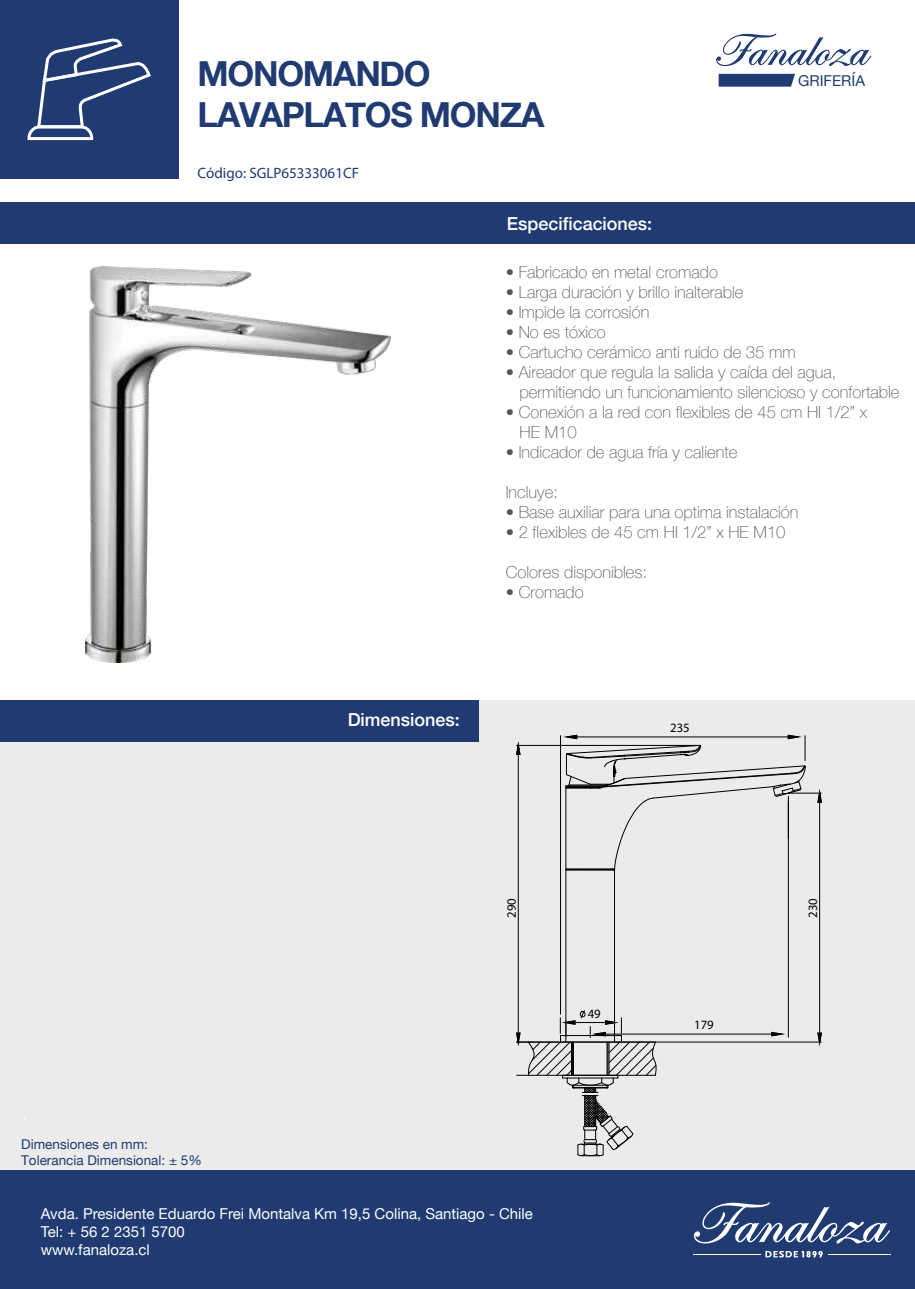
<style>
.page{position:relative;width:915px;height:1289px;background:#fff}
.page>*{position:absolute;margin:0;border:0;box-sizing:border-box;transform-origin:0 0}
.t1{font:700 34.5px/41.4px "Helvetica Neue";letter-spacing:-.035em;color:#1f3b71}
.t2{font:500 18px "Helvetica Neue";color:#fff}
.t3{font:100 16.65px/20px "Helvetica Neue";color:#575756}
.t4{font:15px/18px "Helvetica Neue";color:#fff}
.t5{font:15px "Open Sans";color:#1f3b71}
.t6{font:15px "Helvetica Neue";color:#1f3b71}
.t7{font:13.5px/16.2px "Helvetica Neue";color:#1f3b71}
.t8{font:12.75px "Myriad Pro";color:#000}
</style>
<div class="page">
<div style="left:0;top:700px;width:915px;height:470px;background:#ebebeb"></div>
<div style="left:0;top:202px;width:915px;height:41px;background:#1f3b71"></div>
<div style="left:0;top:700px;width:478px;height:41px;background:#1f3b71"></div>
<div style="left:0;top:1170px;width:915px;height:118px;background:#1f3b71"></div>
<svg style="left:694px;top:1202px;width:196px;height:42px"></svg>
<hr style="left:693px;top:1254px;width:67px;height:1px;background:#fff">
<hr style="left:828px;top:1254px;width:63px;height:1px;background:#fff">
<svg style="left:765px;top:1250px;width:58px;height:7px"></svg>
<svg style="left:716px;top:33px;width:155px;height:34px"></svg>
<div style="left:0;top:0;width:178px;height:178px;background:#1f3b71"></div>
<svg style="left:27px;top:38px;width:124px;height:103px"></svg>
<svg style="left:719px;top:74px;width:76px;height:13px"></svg>
<img style="left:86px;top:266px;width:304px;height:397px">
<hr style="left:560px;top:735px;width:1px;height:279px;background:#000">
<hr style="left:788px;top:796px;width:1px;height:241px;background:#000">
<hr style="left:788px;top:792px;width:33px;height:1px;background:#000">
<hr style="left:625px;top:1041px;width:196px;height:1px;background:#000">
<hr style="left:819px;top:802px;width:1px;height:231px;background:#000">
<svg style="left:816px;top:789px;width:6px;height:14px"></svg>
<svg style="left:816px;top:1031px;width:6px;height:16px"></svg>
<hr style="left:517px;top:745px;width:183px;height:1px;background:#000">
<hr style="left:518px;top:754px;width:1px;height:279px;background:#000">
<svg style="left:516px;top:741px;width:6px;height:15px"></svg>
<hr style="left:565px;top:870px;width:1px;height:172px;background:#000">
<hr style="left:614px;top:870px;width:1px;height:172px;background:#000">
<svg style="left:559px;top:734px;width:248px;height:137px"></svg>
<hr style="left:788px;top:801px;width:1px;height:37px;background:#000">
<hr style="left:605px;top:1033px;width:167px;height:1px;background:#000">
<svg style="left:770px;top:1030px;width:19px;height:7px"></svg>
<svg style="left:516px;top:1009px;width:141px;height:147px"></svg>
<div style="left:560px;top:1035px;width:62px;height:6px;border:1px solid #000"></div>
<h1 class="t1" style="left:198px;top:53px;width:349px">MONOMANDO<br>LAVAPLATOS MONZA</h1>
<p class="t5" style="left:198px;top:167px;width:163px">Código: SGLP65333061CF</p>
<p class="t2" style="left:507px;top:209px;width:147px">Especificaciones:</p>
<p class="t6" style="left:798px;top:74px;width:68px">GRIFERÍA</p>
<p class="t7" style="left:21px;top:1136px;width:182px">Dimensiones en mm:<br>Tolerancia Dimensional: ± 5%</p>
<p class="t2" style="left:348px;top:705px;width:114px">Dimensiones:</p>
<p class="t3" style="left:506px;top:264px;width:214px">ï Fabricado en metal cromado</p>
<p class="t3" style="left:506px;top:284px;width:239px">ï Larga duración y brillo inalterable</p>
<p class="t3" style="left:506px;top:304px;width:145px">ï Impide la corrosión</p>
<p class="t3" style="left:506px;top:324px;width:102px">ï No es tóxico</p>
<p class="t3" style="left:506px;top:344px;width:291px">ï Cartucho cerámico anti ruido de 35 mm</p>
<p class="t3" style="left:506px;top:364px;width:332px">ï Aireador que regula la salida y caída del agua,</p>
<p class="t3" style="left:520px;top:384px;width:381px">permitiendo un funcionamiento silencioso y confortable</p>
<p class="t3" style="left:506px;top:404px;width:363px">ï Conexión a la red con flexibles de 45 cm HI 1/2” x</p>
<p class="t3" style="left:520px;top:424px;width:59px">HE M10</p>
<p class="t3" style="left:506px;top:444px;width:233px">ï Indicador de agua fría y caliente</p>
<p class="t3" style="left:506px;top:484px;width:294px">Incluye:<br>ï Base auxiliar para una optima instalación ï 2 flexibles de 45 cm HI 1/2” x HE M10</p>
<p class="t3" style="left:506px;top:564px;width:143px">Colores disponibles: ï Cromado</p>
<p class="t8" style="left:670px;top:720px;width:21px">235</p>
<p class="t8" style="left:504px;top:917px;width:21px;rotate:-90deg">290</p>
<p class="t8" style="left:805px;top:917px;width:21px;rotate:-90deg">230</p>
<p class="t8" style="left:588px;top:1006px;width:15px">49</p>
<p class="t8" style="left:694px;top:1017px;width:21px">179</p>
<p class="t4" style="left:41px;top:1205px;width:494px">Avda. Presidente Eduardo Frei Montalva Km 19,5 Colina, Santiago - Chile<br>Tel: + 56 2 2351 5700<br>www.fanaloza.cl</p>
</div>
